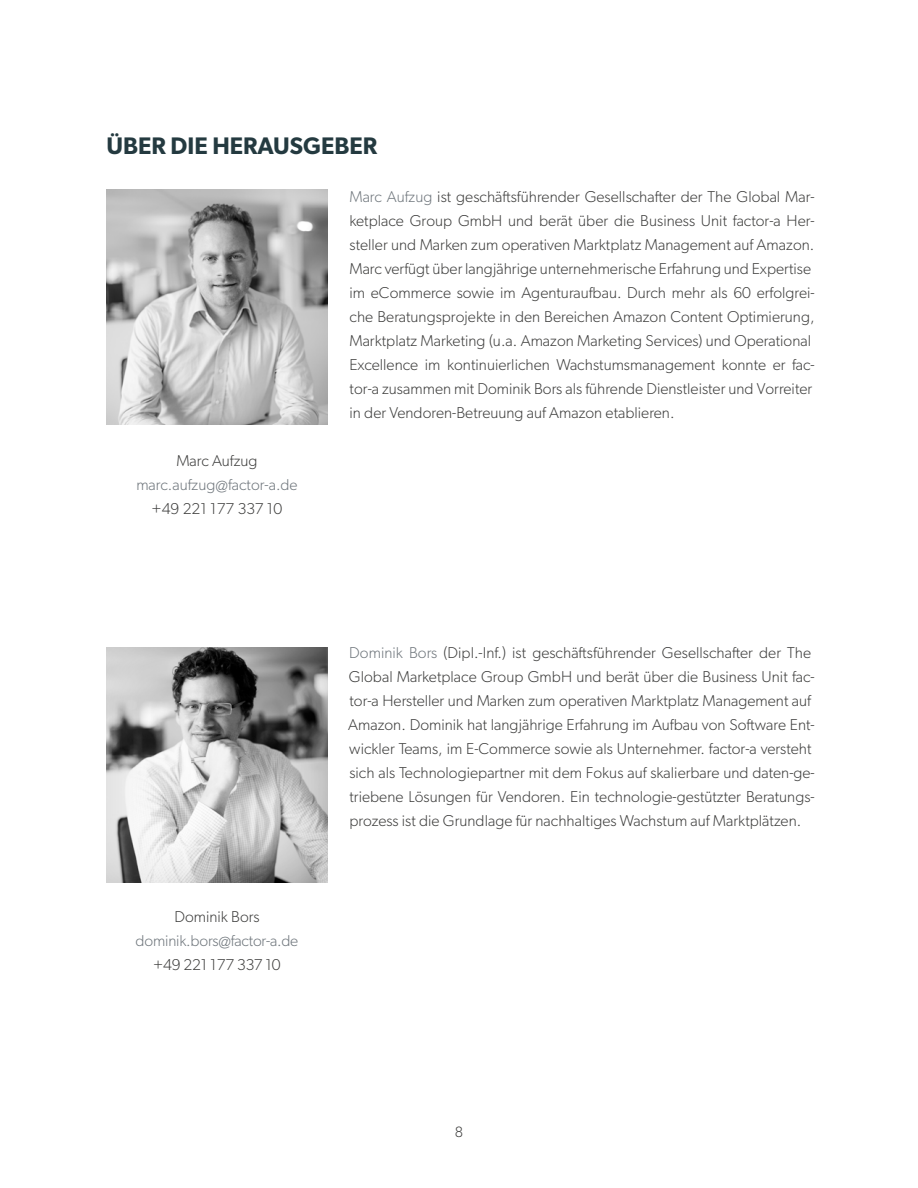
<style>
.page{position:relative;width:918px;height:1188px;background:#fff}
.page>*{position:absolute;margin:0;border:0;box-sizing:border-box;transform-origin:0 0}
.t1{font:600 24px "Gibson";color:#243a40}
.t2{font:300 15.75px/24px "Gibson";letter-spacing:.005em;color:#3c3c3b}
.t3{font:300 15.75px "Gibson";letter-spacing:-.01em;color:#6e757b}
.t4{font:300 15px "Gibson";color:#3c3c3b}
.s1{color:#6e757b}
</style>
<div class="page">
<img style="left:106px;top:189px;width:222px;height:236px">
<div style="left:92px;top:636px;width:248px;height:247px;background:#000;opacity:.11"></div>
<h1 class="t1" style="left:106px;top:132px;width:272px">ÜBER DIE HERAUSGEBER</h1>
<p class="t2" style="left:349px;top:185px;width:467px"><span class="s1">Marc Aufzug</span> ist geschäftsführender Gesellschafter der The Global Mar&shy;ketplace Group GmbH und berät über die Business Unit factor-a Her&shy;steller und Marken zum operativen Marktplatz Management auf Amazon.<br>Marc verfügt über langjährige unternehmerische Erfahrung und Expertise im eCommerce sowie im Agenturaufbau. Durch mehr als 60 erfolgrei&shy;che Beratungsprojekte in den Bereichen Amazon Content Optimierung, Marktplatz Marketing (u.a. Amazon Marketing Services) und Operational Excellence im kontinuierlichen Wachstumsmanagement konnte er fac&shy;tor-a zusammen mit Dominik Bors als führende Dienstleister und Vorreiter in der Vendoren-Betreuung auf Amazon etablieren.</p>
<p class="t2" style="left:176px;top:449px;width:83px">Marc Aufzug</p>
<p class="t3" style="left:136px;top:475px;width:163px">marc.aufzug@factor-a.de</p>
<p class="t2" style="left:152px;top:497px;width:132px">+49 221 177 337 10</p>
<p class="t2" style="left:174px;top:905px;width:87px">Dominik Bors</p>
<p class="t3" style="left:136px;top:931px;width:164px">dominik.bors@factor-a.de</p>
<p class="t2" style="left:153px;top:953px;width:129px">+49 221 177 337 10</p>
<p class="t2" style="left:348px;top:641px;width:468px"><span class="s1">Dominik Bors</span> (Dipl.-Inf.) ist geschäftsführender Gesellschafter der The Global Marketplace Group GmbH und berät über die Business Unit fac&shy;tor-a Hersteller und Marken zum operativen Marktplatz Management auf Amazon. Dominik hat langjährige Erfahrung im Aufbau von Software Ent&shy;wickler Teams, im E-Commerce sowie als Unternehmer. factor-a versteht sich als Technologiepartner mit dem Fokus auf skalierbare und daten-ge&shy;triebene Lösungen für Vendoren. Ein technologie-gestützter Beratungs&shy;prozess ist die Grundlage für nachhaltiges Wachstum auf Marktplätzen.</p>
<p class="t4" style="left:455px;top:1123px;width:10px">8</p>
</div>
